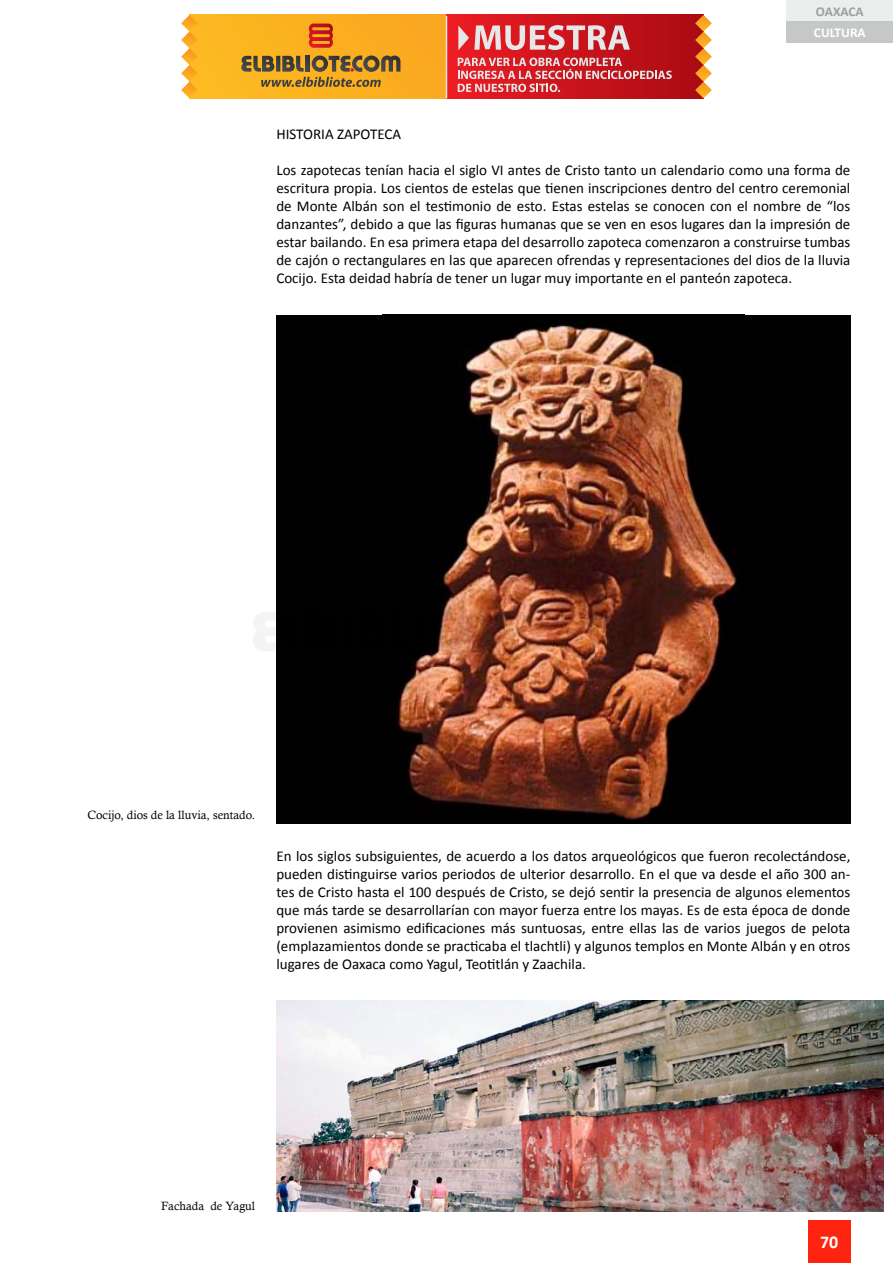
<style>
.page{position:relative;width:893px;height:1263px;background:#fff}
.page>*{position:absolute;margin:0;border:0;box-sizing:border-box;transform-origin:0 0}
.t1{font:700 18px "Calibri";color:#fff}
.t2{font:15px/18px "Calibri";color:#000;text-align:justify}
.t3{font:700 13.5px "Calibri";color:#fff}
.t4{font:700 13.5px "Calibri";color:#9c9e9f}
.t5{font:12px "Calisto";color:#000}
</style>
<div class="page">
<div style="left:808px;top:1220px;width:42px;height:43px;background:#ff2410"></div>
<div style="left:787px;top:0;width:106px;height:21px;background:#eceded"></div>
<div style="left:787px;top:21px;width:106px;height:22px;background:#c6c7c8"></div>
<div style="left:276px;top:315px;width:574px;height:508px;background:#010101"></div>
<img style="left:397px;top:324px;width:341px;height:496px">
<img style="left:276px;top:1001px;width:608px;height:211px">
<svg style="left:253px;top:612px;width:23px;height:39px"></svg>
<svg style="left:397px;top:612px;width:12px;height:39px"></svg>
<div style="left:413px;top:612px;width:11px;height:39px;background:#000"></div>
<img style="left:429px;top:611px;width:223px;height:41px">
<svg style="left:181px;top:15px;width:531px;height:83px;background:#dc7336"></svg>
<p class="t4" style="left:816px;top:3px;width:49px">OAXACA</p>
<p class="t3" style="left:814px;top:24px;width:53px">CULTURA</p>
<p class="t2" style="left:276px;top:124px;width:126px">HISTORIA ZAPOTECA</p>
<p class="t2" style="left:276px;top:160px;width:576px">Los zapotecas tenían hacia el siglo VI antes de Cristo tanto un calendario como una forma de escritura propia. Los cientos de estelas que tienen inscripciones dentro del centro ceremonial de Monte Albán son el testimonio de esto. Estas estelas se conocen con el nombre de “los danzantes”, debido a que las figuras humanas que se ven en esos lugares dan la impresión de estar bailando. En esa primera etapa del desarrollo zapoteca comenzaron a construirse tumbas de cajón o rectangulares en las que aparecen ofrendas y representaciones del dios de la lluvia Cocijo. Esta deidad habría de tener un lugar muy importante en el panteón zapoteca.</p>
<p class="t5" style="left:87px;top:807px;width:169px">Cocijo, dios de la lluvia, sentado.</p>
<p class="t2" style="left:276px;top:846px;width:576px">En los siglos subsiguientes, de acuerdo a los datos arqueológicos que fueron recolectándose, pueden distinguirse varios periodos de ulterior desarrollo. En el que va desde el año 300 an&shy;tes de Cristo hasta el 100 después de Cristo, se dejó sentir la presencia de algunos elementos que más tarde se desarrollarían con mayor fuerza entre los mayas. Es de esta época de donde provienen asimismo edificaciones más suntuosas, entre ellas las de varios juegos de pelota (emplazamientos donde se practicaba el tlachtli) y algunos templos en Monte Albán y en otros lugares de Oaxaca como Yagul, Teotitlán y Zaachila.</p>
<p class="t5" style="left:161px;top:1199px;width:96px">Fachada de Yagul</p>
<p class="t1" style="left:820px;top:1231px;width:20px">70</p>
</div>
